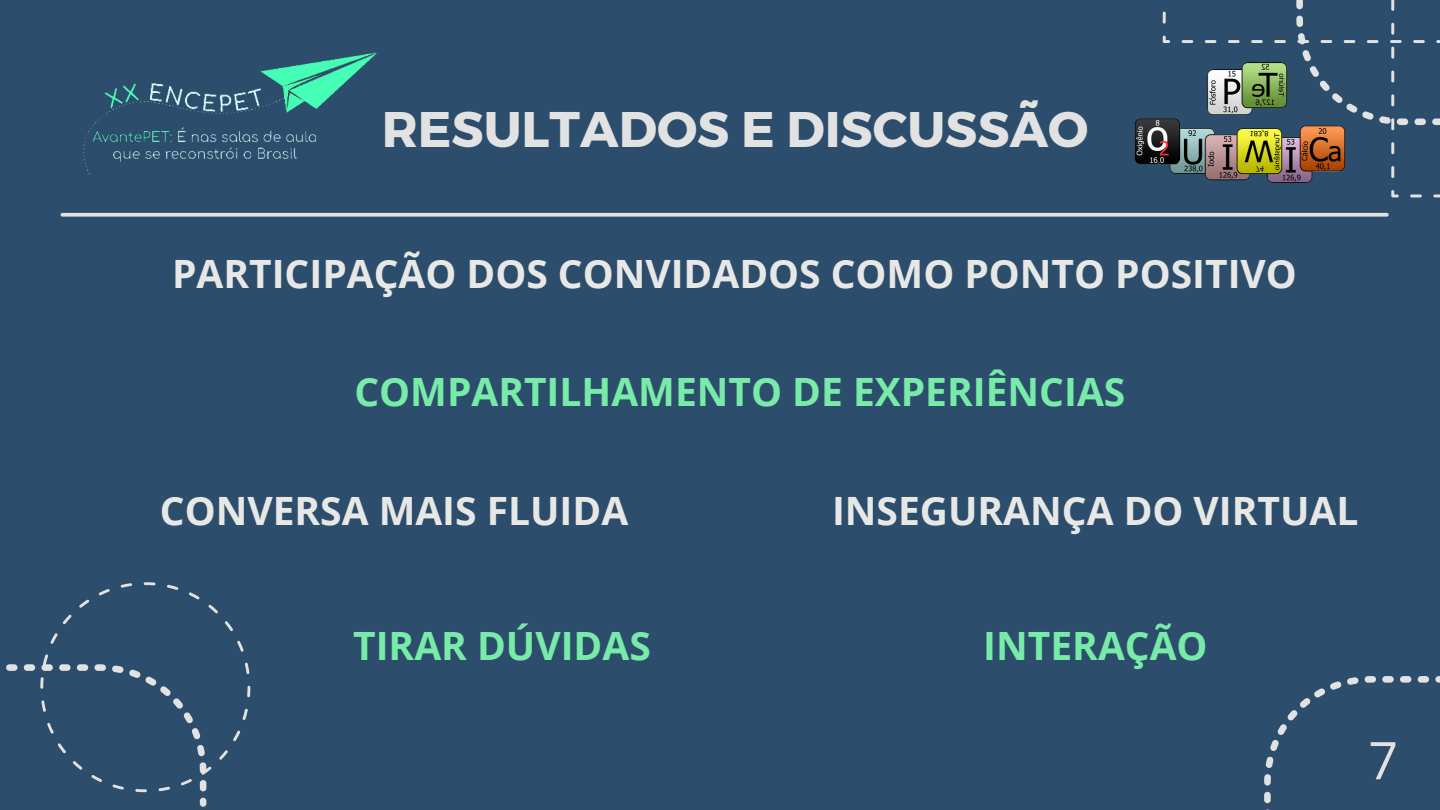
<style>
.page{position:relative;width:1440px;height:810px;background:#2c4d6b}
.page>*{position:absolute;margin:0;border:0;box-sizing:border-box;transform-origin:0 0}
.t1{font:52px "Open Sans";color:#e2e2e2}
.t2{font:700 50px "Montserrat";color:#e2e2e2}
.t3{font:700 39px "Open Sans";color:#e7e8e6}
.t4{font:700 39px "Open Sans";color:#78eba9}
</style>
<div class="page">
<img style="left:1134px;top:118px;width:29px;height:47px">
<svg style="left:62px;top:213px;width:1325px;height:4px;background:#d0d4d6"></svg>
<div style="left:200px;top:798px;width:6px;height:9px;background:#e2e2e2;border-radius:3px"></div>
<svg style="left:6px;top:582px;width:244px;height:210px"></svg>
<svg style="left:1163px;top:0;width:277px;height:197px"></svg>
<img style="left:83px;top:52px;width:294px;height:123px">
<svg style="left:1264px;top:676px;width:176px;height:127px"></svg>
<p class="t2" style="left:382px;top:97px;width:708px">RESULTADOS E DISCUSSÃO</p>
<p class="t3" style="left:172px;top:246px;width:1126px">PARTICIPAÇÃO DOS CONVIDADOS COMO PONTO POSITIVO</p>
<p class="t4" style="left:354px;top:365px;width:772px">COMPARTILHAMENTO DE EXPERIÊNCIAS</p>
<p class="t3" style="left:160px;top:484px;width:470px">CONVERSA MAIS FLUIDA</p>
<p class="t3" style="left:832px;top:484px;width:528px">INSEGURANÇA DO VIRTUAL</p>
<p class="t4" style="left:353px;top:618px;width:299px">TIRAR DÚVIDAS</p>
<p class="t4" style="left:983px;top:618px;width:226px">INTERAÇÃO</p>
<h1 class="t1" style="left:1368px;top:724px;width:31px">7</h1>
</div>
